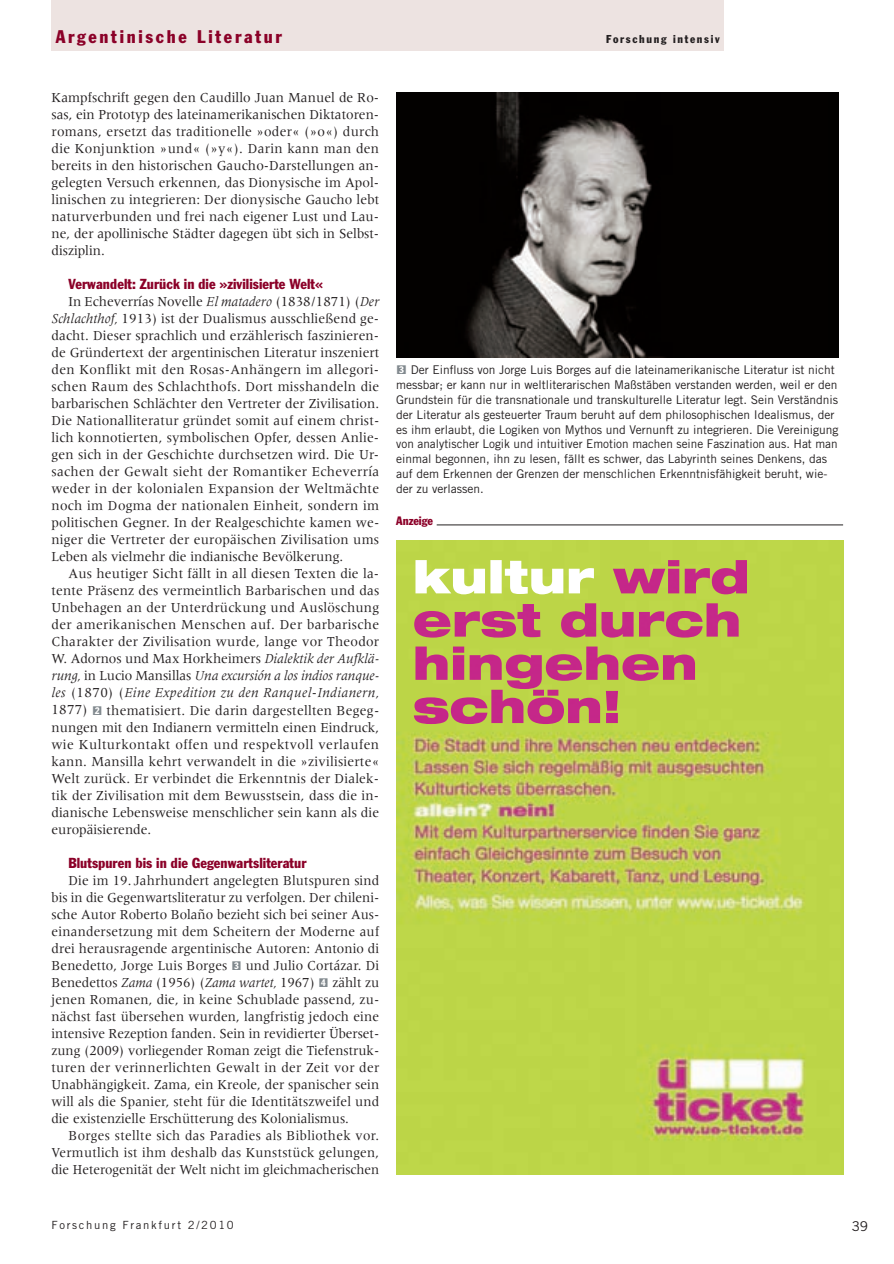
<style>
.page{position:relative;width:894px;height:1264px;background:#fff}
.page>*{position:absolute;margin:0;border:0;box-sizing:border-box;transform-origin:0 0}
.t1{font:condensed 18px "Franklin Gothic";letter-spacing:.15em;color:#8b0128}
.t2{font:14.25px/17px "Meridien";color:#231f20;text-align:justify;scale:.95 1}
.t3{font:14.25px/17px "Meridien";color:#231f20;text-align:justify;scale:.94 1}
.t4{font:14.25px/17px "Meridien";color:#231f20;text-align:justify;scale:.93 1}
.t5{font:condensed 14.25px "Franklin Gothic";letter-spacing:.005em;color:#8b0128}
.t6{font:13.5px "Trade Gothic";color:#231f20}
.t7{font:12px/14.9px "Trade Gothic";color:#231f20}
.t8{font:condensed 12px "Franklin Gothic";color:#8b0128}
.t9{font:11.25px "Trade Gothic";letter-spacing:.15em;color:#231f20}
.t10{font:condensed 11.25px "Franklin Gothic";letter-spacing:.15em;color:#231f20}
.s1{font-style:italic}
.s2{font-family:"Gothic Ziff";font-weight:500;font-size:12px;color:#81898e}
.s3{font-family:"Gothic Ziff";font-weight:500;color:#81898e}
</style>
<div class="page">
<img style="left:396px;top:92px;width:442px;height:265px">
<div style="left:51px;top:0;width:672px;height:51px;background:#ede3e1"></div>
<img style="left:396px;top:540px;width:446px;height:633px">
<img style="left:415px;top:560px;width:331px;height:34px">
<img style="left:414px;top:603px;width:324px;height:34px">
<img style="left:415px;top:646px;width:279px;height:43px">
<img style="left:413px;top:689px;width:204px;height:35px">
<hr style="left:436px;top:524px;width:406px;height:1px;background:#231f20">
<p class="t1" style="left:56px;top:30px;width:227px">Argentinische Literatur</p>
<p class="t10" style="left:605px;top:35px;width:115px">Forschung intensiv</p>
<p class="t2" style="left:51px;top:90px;width:346px">Kampfschrift gegen den Caudillo Juan Manuel de Ro&shy;sas, ein Prototyp des lateinamerikanischen Diktatoren&shy;romans, ersetzt das traditionelle »oder« (»o«) durch die Konjunktion »und« (»y«). Darin kann man den bereits in den historischen Gaucho-Darstellungen an&shy;gelegten Versuch erkennen, das Dionysische im Apol&shy;linischen zu integrieren: Der dionysische Gaucho lebt naturverbunden und frei nach eigener Lust und Lau&shy;ne, der apollinische Städter dagegen übt sich in Selbst&shy;disziplin.</p>
<p class="t5" style="left:68px;top:279px;width:255px">Verwandelt: Zurück in die »zivilisierte Welt«</p>
<p class="t2" style="left:51px;top:294px;width:346px;text-indent:17px">In Echeverrías Novelle <span class="s1">El matadero</span> (1838/1871) (<span class="s1">Der Schlachthof,</span> 1913) ist der Dualismus ausschließend ge&shy;dacht. Dieser sprachlich und erzählerisch faszinieren&shy;de Gründertext der argentinischen Literatur inszeniert den Konflikt mit den Rosas-Anhängern im allegori&shy;schen Raum des Schlachthofs. Dort misshandeln die barbarischen Schlächter den Vertreter der Zivilisation.<br>Die Nationalliteratur gründet somit auf einem christ&shy;lich konnotierten, symbolischen Opfer, dessen Anlie&shy;gen sich in der Geschichte durchsetzen wird. Die Ur&shy;sachen der Gewalt sieht der Romantiker Echeverría weder in der kolonialen Expansion der Weltmächte noch im Dogma der nationalen Einheit, sondern im politischen Gegner. In der Realgeschichte kamen we&shy;niger die Vertreter der europäischen Zivilisation ums Leben als vielmehr die indianische Bevölkerung.</p>
<p class="t2" style="left:51px;top:566px;width:346px;text-indent:17px">Aus heutiger Sicht fällt in all diesen Texten die la&shy;tente Präsenz des vermeintlich Barbarischen und das Unbehagen an der Unterdrückung und Auslöschung der amerikanischen Menschen auf. Der barbarische Charakter der Zivilisation wurde, lange vor Theodor W. Adornos und Max Horkheimers <span class="s1">Dialektik der Aufklä&shy;rung,</span> in Lucio Mansillas <span class="s1">Una excursión a los indios ranque&shy;les</span> (1870) (<span class="s1">Eine Expedition zu den Ranquel</span>-<span class="s1">Indianern, </span>1877) <span class="s2">2</span> thematisiert. Die darin dargestellten Begeg&shy;nungen mit den Indianern vermitteln einen Eindruck, wie Kulturkontakt offen und respektvoll verlaufen kann. Mansilla kehrt verwandelt in die »zivilisierte« Welt zurück. Er verbindet die Erkenntnis der Dialek&shy;tik der Zivilisation mit dem Bewusstsein, dass die in&shy;dianische Lebensweise menschlicher sein kann als die europäisierende.</p>
<p class="t5" style="left:68px;top:857px;width:239px">Blutspuren bis in die Gegenwartsliteratur</p>
<p class="t3" style="left:51px;top:872px;width:350px;text-indent:17px">Die im 19. Jahrhundert angelegten Blutspuren sind bis in die Gegenwartsliteratur zu verfolgen. Der chileni&shy;sche Autor Roberto Bolaño bezieht sich bei seiner Aus&shy;einandersetzung mit dem Scheitern der Moderne auf drei herausragende argentinische Autoren: Antonio di Benedetto, Jorge Luis Borges <span class="s2">3</span> und Julio Cortázar. Di Benedettos <span class="s1">Zama</span> (1956) (<span class="s1">Zama wartet,</span> 1967) <span class="s2">4</span> zählt zu jenen Romanen, die, in keine Schublade passend, zu&shy;nächst fast übersehen wurden, langfristig jedoch eine intensive Rezeption fanden. Sein in revidierter Überset&shy;zung (2009) vorliegender Roman zeigt die Tiefenstruk&shy;turen der verinnerlichten Gewalt in der Zeit vor der Unabhängigkeit. Zama, ein Kreole, der spanischer sein will als die Spanier, steht für die Identitätszweifel und die existenzielle Erschütterung des Kolonialismus.</p>
<p class="t4" style="left:51px;top:1127px;width:354px;text-indent:17px">Borges stellte sich das Paradies als Bibliothek vor.<br>Vermutlich ist ihm deshalb das Kunststück gelungen, die Heterogenität der Welt nicht im gleichmacherischen</p>
<p class="t7" style="left:396px;top:363px;width:443px"><span class="s3">3</span> Der Einfluss von Jorge Luis Borges auf die lateinamerikanische Literatur ist nicht messbar; er kann nur in weltliterarischen Maßstäben verstanden werden, weil er den Grundstein für die transnationale und transkulturelle Literatur legt. Sein Verständnis der Literatur als gesteuerter Traum beruht auf dem philosophischen Idealismus, der es ihm erlaubt, die Logiken von Mythos und Vernunft zu integrieren. Die Vereinigung von analytischer Logik und intuitiver Emotion machen seine Faszination aus. Hat man einmal begonnen, ihn zu lesen, fällt es schwer, das Labyrinth seines Denkens, das auf dem Erkennen der Grenzen der menschlichen Erkenntnisfähigkeit beruht, wie&shy;der zu verlassen.</p>
<p class="t8" style="left:396px;top:516px;width:38px">Anzeige</p>
<p class="t9" style="left:51px;top:1220px;width:184px">Forschung Frankfurt 2/2010</p>
<p class="t6" style="left:851px;top:1221px;width:18px">39</p>
</div>
